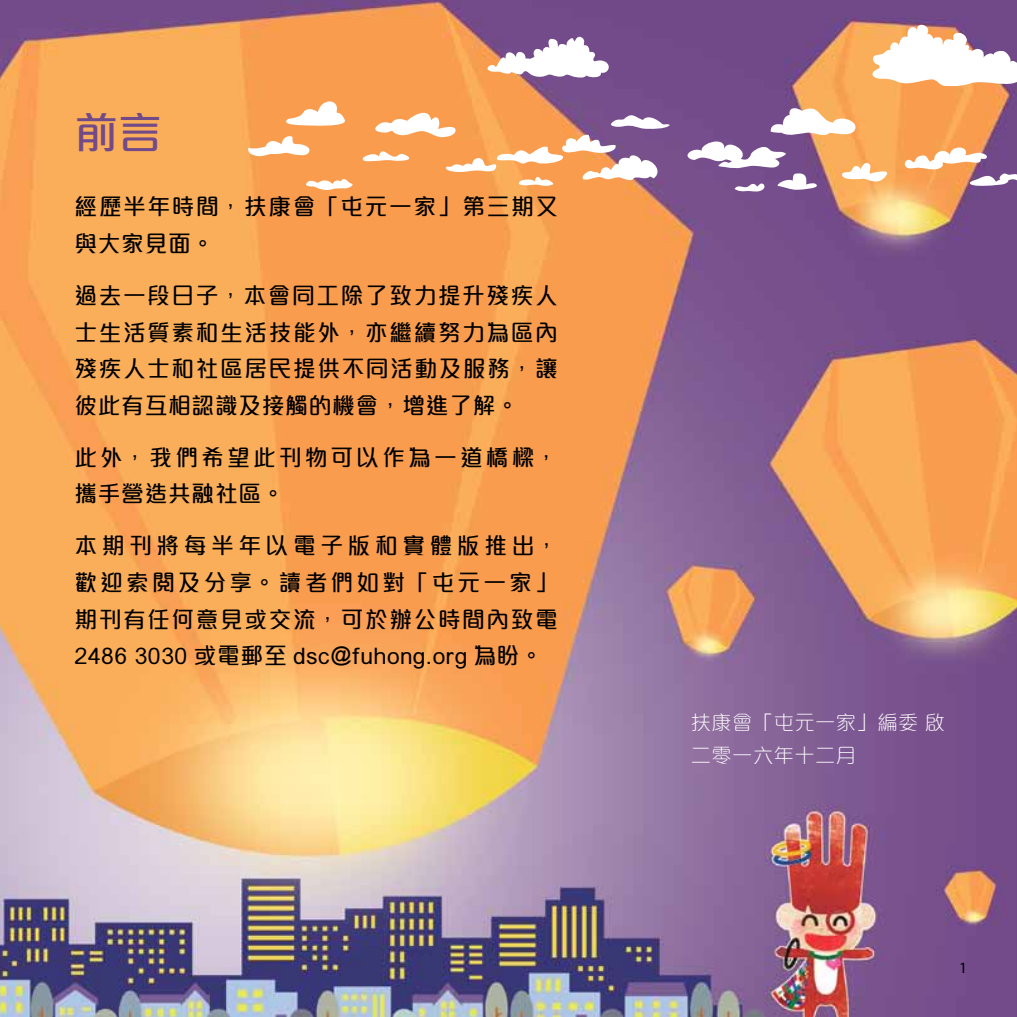
<style>
.page{position:relative;width:1017px;height:1017px;background:#fff}
.page>*{position:absolute;margin:0;border:0;box-sizing:border-box;transform-origin:0 0}
.t1{font:500 43.75px "M Elle HK";color:#724a88}
.t2{font:500 22.75px/36.8px "M Elle HK";letter-spacing:.07em;color:#000;text-align:justify}
.t3{font:500 22.75px/36.8px "M Elle HK";letter-spacing:.135em;color:#000}
.t4{font:300 20.12px/33.2px "M Elle HK";letter-spacing:.03em;color:#fff}
.t5{font:15.75px "Myriad Pro";color:#000}
</style>
<div class="page">
<img style="left:0;top:0;width:1017px;height:1017px">
<svg style="left:280px;top:101px;width:69px;height:27px"></svg>
<svg style="left:247px;top:136px;width:66px;height:23px"></svg>
<svg style="left:305px;top:178px;width:48px;height:13px"></svg>
<svg style="left:902px;top:147px;width:115px;height:41px"></svg>
<svg style="left:362px;top:112px;width:308px;height:74px"></svg>
<svg style="left:681px;top:102px;width:209px;height:90px"></svg>
<svg style="left:870px;top:25px;width:147px;height:62px"></svg>
<svg style="left:481px;top:37px;width:131px;height:42px"></svg>
<h1 class="t1" style="left:74px;top:111px;width:89px">前言</h1>
<p class="t2" style="left:74px;top:188px;width:485px">經歷半年時間，扶康會「屯元一家」第三期又與大家見面。</p>
<p class="t2" style="left:74px;top:277px;width:485px">過去一段日子，本會同工除了致力提升殘疾人士生活質素和生活技能外，亦繼續努力為區內殘疾人士和社區居民提供不同活動及服務，讓彼此有互相認識及接觸的機會，增進了解。</p>
<p class="t3" style="left:74px;top:439px;width:485px">此外，我們希望此刊物可以作為一道橋樑，攜手營造共融社區。</p>
<p class="t2" style="left:74px;top:527px;width:485px">本期刊將每半年以電子版和實體版推出，歡迎索閱及分享。讀者們如對「屯元一家」期刊有任何意見或交流，可於辦公時間內致電2486 3030 或電郵至 dsc@fuhong.org 為盼。</p>
<p class="t4" style="left:691px;top:705px;width:256px">扶康會「屯元一家」編委 啟二零一六年十二月</p>
<p class="t5" style="left:959px;top:958px;width:10px">1</p>
</div>
